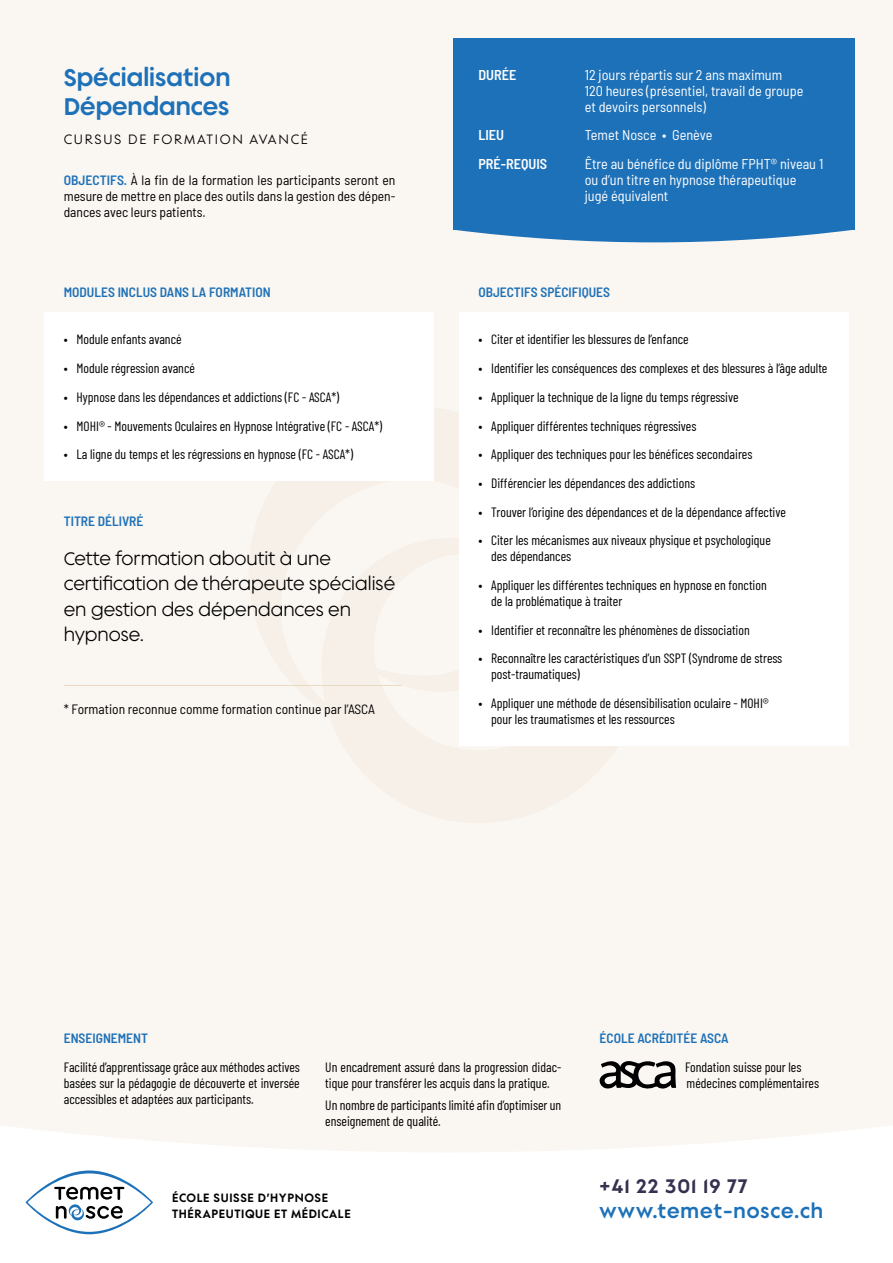
<style>
.page{position:relative;width:893px;height:1263px;background:#faf6f1}
.page>*{position:absolute;margin:0;border:0;box-sizing:border-box;transform-origin:0 0}
.t1{font:800 24px/28.7px "Supera Gothic";color:#1d71b8}
.t2{font:800 19.5px "Supera Gothic";letter-spacing:.05em;color:#1d71b8}
.t3{font:800 19.5px "Supera Gothic";letter-spacing:.05em;color:#35314e}
.t4{font:18px/25.5px "Supera Gothic";color:#000}
.t5{font:semi-condensed 14.25px/15.9px "Barlow";color:#fff}
.t6{font:600 semi-condensed 14.25px "Barlow";color:#fff}
.t7{font:13.5px/15.9px "Barlow Condensed";color:#000}
.t8{font:semi-condensed 13.5px/15.9px "Barlow";color:#000;text-align:justify}
.t9{font:600 semi-condensed 13.5px "Barlow";color:#1d71b8}
.t10{font:13.5px "Supera Gothic";letter-spacing:.125em;color:#000}
.t11{font:800 12px/15.9px "Supera Gothic";letter-spacing:.05em;color:#000}
.s1{font-weight:600;color:#1d71b8}
</style>
<div class="page">
<svg style="left:0;top:1126px;width:893px;height:137px;fill:#fff"></svg>
<svg style="left:26px;top:1170px;width:127px;height:64px"></svg>
<svg style="left:599px;top:1061px;width:77px;height:28px"></svg>
<div style="left:45px;top:312px;width:389px;height:54px;background:#fff"></div>
<div style="left:45px;top:340px;width:389px;height:55px;background:#fff"></div>
<div style="left:45px;top:369px;width:389px;height:55px;background:#fff"></div>
<div style="left:45px;top:398px;width:389px;height:54px;background:#fff"></div>
<div style="left:45px;top:427px;width:389px;height:54px;background:#fff"></div>
<hr style="left:64px;top:685px;width:338px;height:1px;background:#eadac5">
<div style="left:459px;top:312px;width:389px;height:54px;background:#fff"></div>
<div style="left:459px;top:340px;width:389px;height:55px;background:#fff"></div>
<div style="left:459px;top:369px;width:389px;height:55px;background:#fff"></div>
<div style="left:459px;top:398px;width:389px;height:54px;background:#fff"></div>
<div style="left:459px;top:427px;width:389px;height:54px;background:#fff"></div>
<div style="left:459px;top:455px;width:389px;height:55px;background:#fff"></div>
<div style="left:459px;top:484px;width:389px;height:54px;background:#fff"></div>
<div style="left:459px;top:513px;width:389px;height:70px;background:#fff"></div>
<div style="left:459px;top:557px;width:389px;height:71px;background:#fff"></div>
<div style="left:459px;top:602px;width:389px;height:54px;background:#fff"></div>
<div style="left:459px;top:631px;width:389px;height:70px;background:#fff"></div>
<div style="left:459px;top:675px;width:389px;height:71px;background:#fff"></div>
<svg style="left:456px;top:230px;width:395px;height:12px"></svg>
<div style="left:453px;top:38px;width:402px;height:192px;background:#1d71b8"></div>
<h1 class="t1" style="left:64px;top:63px;width:168px">Spécialisation<br>Dépendances</h1>
<p class="t10" style="left:64px;top:130px;width:246px">CURSUS DE FORMATION AVANCÉ</p>
<p class="t8" style="left:64px;top:171px;width:333px"><span class="s1">OBJECTIFS.</span> À la fin de la formation les participants seront en mesure de mettre en place des outils dans la gestion des dépen&shy;dances avec leurs patients.</p>
<p class="t9" style="left:64px;top:282px;width:208px">MODULES INCLUS DANS LA FORMATION</p>
<p class="t7" style="left:64px;top:331px;width:119px">• Module enfants avancé</p>
<p class="t7" style="left:64px;top:359px;width:133px">• Module régression avancé</p>
<p class="t7" style="left:64px;top:388px;width:277px">• Hypnose dans les dépendances et addictions (FC - ASCA*)</p>
<p class="t7" style="left:64px;top:417px;width:320px">• MOHI® - Mouvements Oculaires en Hypnose Intégrative (FC - ASCA*)</p>
<p class="t7" style="left:64px;top:445px;width:291px">• La ligne du temps et les régressions en hypnose (FC - ASCA*)</p>
<p class="t9" style="left:64px;top:512px;width:81px">TITRE DÉLIVRÉ</p>
<h3 class="t4" style="left:64px;top:545px;width:333px">Cette formation aboutit à une certification de thérapeute spécialisé en gestion des dépendances en hypnose.</h3>
<p class="t8" style="left:64px;top:701px;width:313px">* Formation reconnue comme formation continue par l’ASCA</p>
<p class="t6" style="left:478px;top:64px;width:39px">DURÉE</p>
<p class="t5" style="left:585px;top:66px;width:220px">12 jours répartis sur 2 ans maximum<br>120 heures (présentiel, travail de groupe et devoirs personnels)</p>
<p class="t6" style="left:478px;top:125px;width:27px">LIEU</p>
<p class="t5" style="left:585px;top:126px;width:129px">Temet Nosce • Genève</p>
<p class="t6" style="left:478px;top:154px;width:70px">PRÉ-REQUIS</p>
<p class="t5" style="left:585px;top:155px;width:240px">Être au bénéfice du diplôme FPHT® niveau 1 ou d’un titre en hypnose thérapeutique jugé équivalent</p>
<p class="t9" style="left:478px;top:282px;width:133px">OBJECTIFS SPÉCIFIQUES</p>
<p class="t7" style="left:478px;top:331px;width:212px">• Citer et identifier les blessures de l’enfance</p>
<p class="t7" style="left:478px;top:359px;width:351px">• Identifier les conséquences des complexes et des blessures à l’âge adulte</p>
<p class="t7" style="left:478px;top:388px;width:262px">• Appliquer la technique de la ligne du temps régressive</p>
<p class="t7" style="left:478px;top:417px;width:220px">• Appliquer différentes techniques régressives</p>
<p class="t7" style="left:478px;top:445px;width:275px">• Appliquer des techniques pour les bénéfices secondaires</p>
<p class="t7" style="left:478px;top:474px;width:218px">• Différencier les dépendances des addictions</p>
<p class="t7" style="left:478px;top:503px;width:309px">• Trouver l’origine des dépendances et de la dépendance affective</p>
<p class="t7" style="left:491px;top:532px;width:281px;text-indent:-13px">• Citer les mécanismes aux niveaux physique et psychologique des dépendances</p>
<p class="t7" style="left:491px;top:576px;width:277px;text-indent:-13px">• Appliquer les différentes techniques en hypnose en fonction de la problématique à traiter</p>
<p class="t7" style="left:478px;top:621px;width:273px">• Identifier et reconnaître les phénomènes de dissociation</p>
<p class="t7" style="left:491px;top:650px;width:293px;text-indent:-13px">• Reconnaître les caractéristiques d’un SSPT (Syndrome de stress post-traumatiques)</p>
<p class="t7" style="left:491px;top:694px;width:279px;text-indent:-13px">• Appliquer une méthode de désensibilisation oculaire - MOHI® pour les traumatismes et les ressources</p>
<p class="t9" style="left:64px;top:1028px;width:86px">ENSEIGNEMENT</p>
<p class="t7" style="left:64px;top:1058px;width:238px;text-align:justify">Facilité d’apprentissage grâce aux méthodes actives basées sur la pédagogie de découverte et inversée accessibles et adaptées aux participants.</p>
<p class="t7" style="left:325px;top:1058px;width:237px">Un encadrement assuré dans la progression didac&shy;tique pour transférer les acquis dans la pratique.</p>
<p class="t7" style="left:325px;top:1096px;width:237px">Un nombre de participants limité afin d’optimiser un enseignement de qualité.</p>
<p class="t11" style="left:172px;top:1190px;width:180px">ÉCOLE SUISSE D’HYPNOSE<br>THÉRAPEUTIQUE ET MÉDICALE</p>
<p class="t9" style="left:600px;top:1028px;width:130px">ÉCOLE ACRÉDITÉE ASCA</p>
<p class="t7" style="left:685px;top:1058px;width:135px">Fondation suisse pour les médecines complémentaires</p>
<h2 class="t3" style="left:600px;top:1173px;width:150px">+41 22 301 19 77</h2>
<h2 class="t2" style="left:600px;top:1199px;width:225px">www.temet-nosce.ch</h2>
</div>
